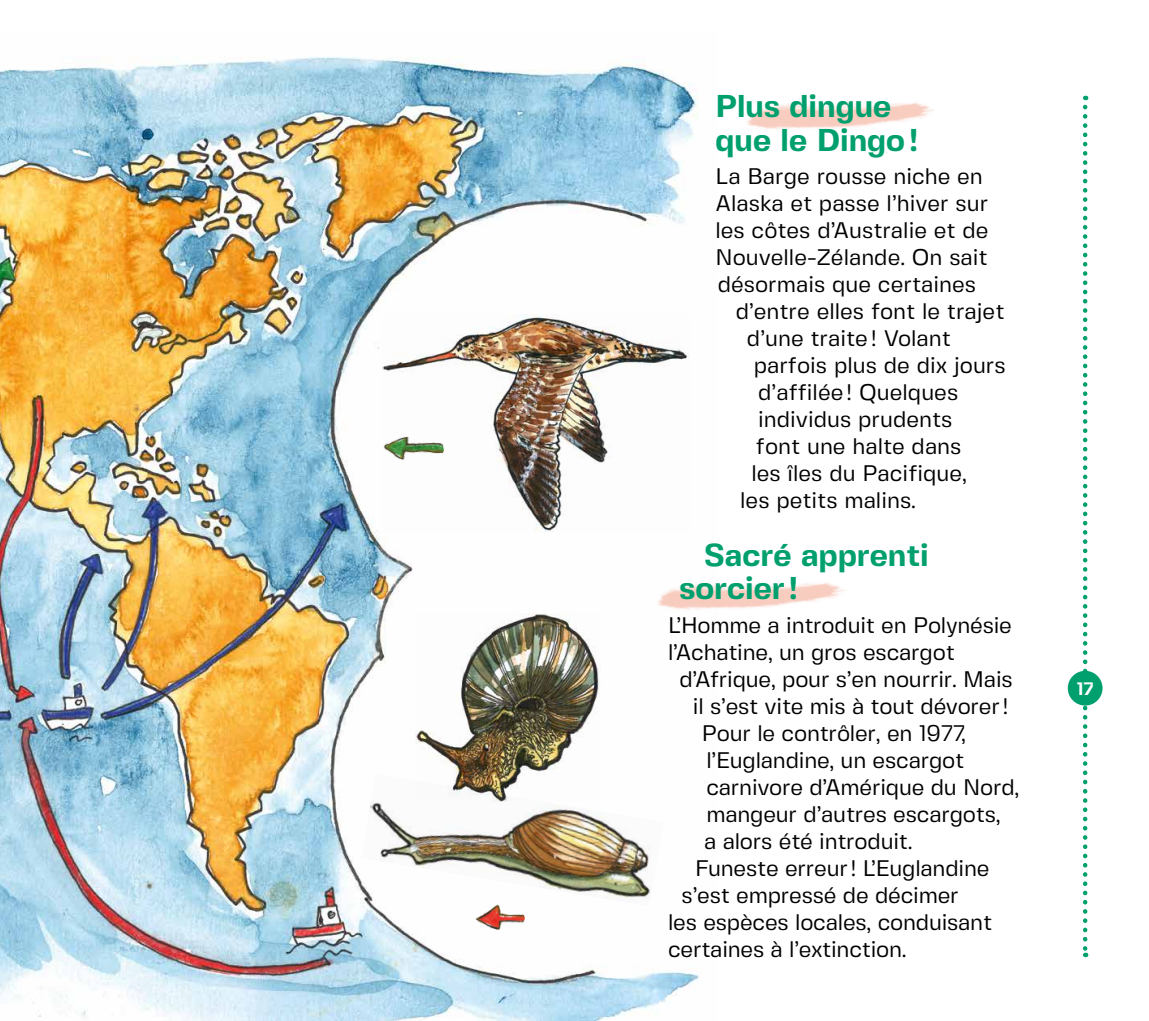
<style>
.page{position:relative;width:1149px;height:1021px;background:#fff}
.page>*{position:absolute;margin:0;border:0;box-sizing:border-box;transform-origin:0 0}
.t1{font:700 31.5px/33.8px "Fivo Sans Modern";color:#009f6e}
.t2{font:22.5px "Fivo Sans Modern";letter-spacing:-.01em;color:#000}
.t3{font:700 18px "Fivo Sans Modern";color:#fff}
</style>
<div class="page">
<img style="left:0;top:57px;width:699px;height:963px">
<img style="left:747px;top:102px;width:186px;height:27px">
<img style="left:654px;top:560px;width:190px;height:70px">
<img style="left:472px;top:906px;width:54px;height:25px">
<img style="left:361px;top:773px;width:302px;height:133px">
<img style="left:415px;top:614px;width:185px;height:188px">
<img style="left:382px;top:315px;width:307px;height:216px">
<svg style="left:1082px;top:107px;width:5px;height:850px"></svg>
<div style="left:1067px;top:670px;width:35px;height:35px;background:#009f6e;border-radius:50%"></div>
<h1 class="t1" style="left:715px;top:89px;width:204px">Plus dingue que le Dingo!</h1>
<p class="t2" style="left:715px;top:162px;width:269px">La Barge rousse niche en</p>
<p class="t2" style="left:715px;top:189px;width:274px">Alaska et passe l’hiver sur</p>
<p class="t2" style="left:715px;top:216px;width:274px">les côtes d’Australie et de</p>
<p class="t2" style="left:715px;top:243px;width:274px">Nouvelle-Zélande. On sait</p>
<p class="t2" style="left:717px;top:270px;width:260px">désormais que certaines</p>
<p class="t2" style="left:735px;top:297px;width:270px">d’entre elles font le trajet</p>
<p class="t2" style="left:746px;top:324px;width:205px">d’une traite! Volant</p>
<p class="t2" style="left:753px;top:351px;width:253px">parfois plus de dix jours</p>
<p class="t2" style="left:758px;top:378px;width:201px">d’affilée! Quelques</p>
<p class="t2" style="left:758px;top:405px;width:196px">individus prudents</p>
<p class="t2" style="left:755px;top:432px;width:207px">font une halte dans</p>
<p class="t2" style="left:751px;top:459px;width:217px">les îles du Pacifique,</p>
<p class="t2" style="left:740px;top:486px;width:177px">les petits malins.</p>
<h1 class="t1" style="left:679px;top:537px;width:251px;text-indent:25px">Sacré apprenti sorcier !</h1>
<p class="t2" style="left:668px;top:611px;width:345px">L’Homme a introduit en Polynésie</p>
<p class="t2" style="left:668px;top:638px;width:288px">l’Achatine, un gros escargot</p>
<p class="t2" style="left:679px;top:665px;width:335px">d’Afrique, pour s’en nourrir. Mais</p>
<p class="t2" style="left:692px;top:692px;width:317px">il s’est vite mis à tout dévorer!</p>
<p class="t2" style="left:701px;top:719px;width:265px">Pour le contrôler, en 1977,</p>
<p class="t2" style="left:706px;top:746px;width:259px">l’Euglandine, un escargot</p>
<p class="t2" style="left:706px;top:773px;width:314px">carnivore d’Amérique du Nord,</p>
<p class="t2" style="left:706px;top:800px;width:295px">mangeur d’autres escargots,</p>
<p class="t2" style="left:704px;top:827px;width:210px">a alors été introduit.</p>
<p class="t2" style="left:695px;top:854px;width:296px">Funeste erreur! L’Euglandine</p>
<p class="t2" style="left:681px;top:881px;width:278px">s’est empressé de décimer</p>
<p class="t2" style="left:668px;top:908px;width:325px">les espèces locales, conduisant</p>
<p class="t2" style="left:668px;top:935px;width:240px">certaines à l’extinction.</p>
<p class="t3" style="left:1076px;top:677px;width:18px">17</p>
</div>
